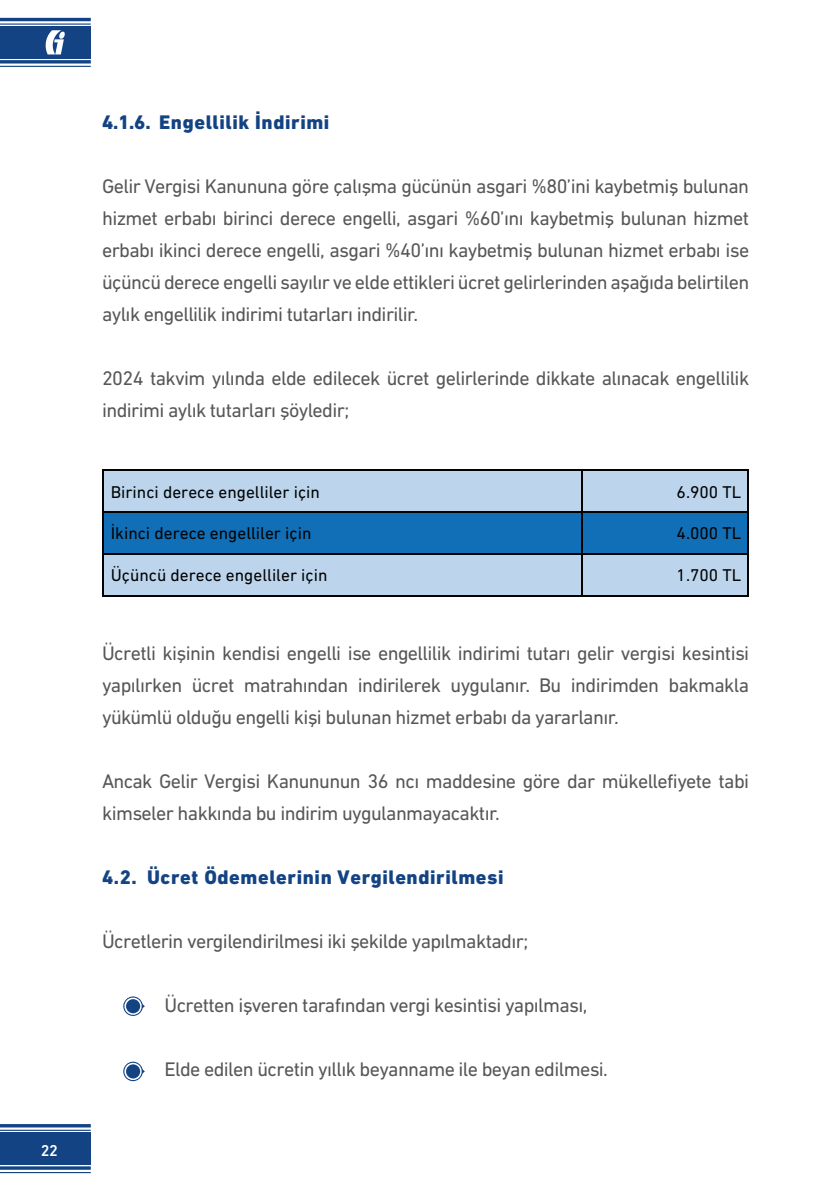
<style>
.page{position:relative;width:840px;height:1191px;background:#fff}
.page>*{position:absolute;margin:0;border:0;box-sizing:border-box;transform-origin:0 0}
.t1{font:20px/32px "DIN Next CYR";letter-spacing:-.03em;color:#575756;text-align:justify}
.t2{font:800 20px "DIN Next CYR";letter-spacing:.03em;color:#134383}
.t3{font:17.4px "DIN Next CYR";color:#010202}
.t4{font:500 16px "DIN Next CYR";color:#fff}
</style>
<div class="page">
<hr style="left:0;top:1124px;width:91px;height:3px;background:#134383">
<hr style="left:0;top:1129px;width:91px;height:1px;background:#134383">
<hr style="left:0;top:1166px;width:91px;height:3px;background:#134383">
<hr style="left:0;top:1172px;width:91px;height:1px;background:#134383">
<div style="left:0;top:1132px;width:91px;height:32px;background:#134383"></div>
<hr style="left:0;top:18px;width:91px;height:3px;background:#134383">
<hr style="left:0;top:23px;width:91px;height:2px;background:#134383">
<hr style="left:0;top:60px;width:91px;height:3px;background:#134383">
<hr style="left:0;top:66px;width:91px;height:1px;background:#134383">
<div style="left:0;top:26px;width:91px;height:33px;background:#134383"></div>
<svg style="left:46px;top:30px;width:19px;height:24px"></svg>
<div style="left:103px;top:469px;width:477px;height:42px;background:#bcd5ed"></div>
<div style="left:582px;top:469px;width:166px;height:42px;background:#bcd5ed"></div>
<hr style="left:103px;top:469px;width:477px;height:2px;background:#010202">
<hr style="left:582px;top:469px;width:164px;height:2px;background:#010202">
<hr style="left:102px;top:471px;width:1px;height:40px;background:#010202">
<hr style="left:580px;top:471px;width:2px;height:40px;background:#010202">
<hr style="left:746px;top:471px;width:2px;height:40px;background:#010202">
<div style="left:103px;top:512px;width:477px;height:41px;background:#116fb7"></div>
<div style="left:582px;top:512px;width:166px;height:41px;background:#116fb7"></div>
<hr style="left:103px;top:511px;width:477px;height:1px;background:#010202">
<hr style="left:582px;top:511px;width:164px;height:1px;background:#010202">
<hr style="left:102px;top:512px;width:1px;height:41px;background:#010202">
<hr style="left:580px;top:512px;width:2px;height:41px;background:#010202">
<hr style="left:746px;top:512px;width:2px;height:41px;background:#010202">
<div style="left:103px;top:553px;width:477px;height:42px;background:#bcd5ed"></div>
<div style="left:582px;top:553px;width:166px;height:42px;background:#bcd5ed"></div>
<hr style="left:103px;top:553px;width:477px;height:1px;background:#010202">
<hr style="left:582px;top:553px;width:164px;height:1px;background:#010202">
<hr style="left:102px;top:554px;width:1px;height:41px;background:#010202">
<hr style="left:103px;top:595px;width:477px;height:1px;background:#010202">
<hr style="left:580px;top:554px;width:2px;height:41px;background:#010202">
<hr style="left:582px;top:595px;width:164px;height:1px;background:#010202">
<hr style="left:746px;top:554px;width:2px;height:41px;background:#010202">
<svg style="left:123px;top:996px;width:22px;height:20px"></svg>
<svg style="left:123px;top:1061px;width:22px;height:20px"></svg>
<p class="t4" style="left:41px;top:1140px;width:18px">22</p>
<p class="t2" style="left:102px;top:110px;width:229px">4.1.6. Engellilik İndirimi</p>
<p class="t1" style="left:102px;top:170px;width:648px">Gelir Vergisi Kanununa göre çalışma gücünün asgari %80’ini kaybetmiş bulunan hizmet erbabı birinci derece engelli, asgari %60’ını kaybetmiş bulunan hizmet erbabı ikinci derece engelli, asgari %40’ını kaybetmiş bulunan hizmet erbabı ise üçüncü derece engelli sayılır ve elde ettikleri ücret gelirlerinden aşağıda belirtilen aylık engellilik indirimi tutarları indirilir.</p>
<p class="t1" style="left:102px;top:362px;width:648px">2024 takvim yılında elde edilecek ücret gelirlerinde dikkate alınacak engellilik indirimi aylık tutarları şöyledir;</p>
<p class="t3" style="left:111px;top:482px;width:211px">Birinci derece engelliler için</p>
<p class="t3" style="left:676px;top:482px;width:66px">6.900 TL</p>
<p class="t3" style="left:111px;top:523px;width:202px">İkinci derece engelliler için</p>
<p class="t3" style="left:676px;top:523px;width:66px">4.000 TL</p>
<p class="t3" style="left:111px;top:564px;width:218px">Üçüncü derece engelliler için</p>
<p class="t3" style="left:676px;top:564px;width:66px">1.700 TL</p>
<p class="t1" style="left:102px;top:637px;width:648px">Ücretli kişinin kendisi engelli ise engellilik indirimi tutarı gelir vergisi kesintisi yapılırken ücret matrahından indirilerek uygulanır. Bu indirimden bakmakla yükümlü olduğu engelli kişi bulunan hizmet erbabı da yararlanır.</p>
<p class="t1" style="left:102px;top:765px;width:648px">Ancak Gelir Vergisi Kanununun 36 ncı maddesine göre dar mükellefiyete tabi kimseler hakkında bu indirim uygulanmayacaktır.</p>
<p class="t2" style="left:102px;top:865px;width:403px">4.2. Ücret Ödemelerinin Vergilendirilmesi</p>
<p class="t1" style="left:102px;top:925px;width:427px">Ücretlerin vergilendirilmesi iki şekilde yapılmaktadır;</p>
<p class="t1" style="left:128px;top:989px;width:460px">• Ücretten işveren tarafından vergi kesintisi yapılması,</p>
<p class="t1" style="left:128px;top:1053px;width:481px">• Elde edilen ücretin yıllık beyanname ile beyan edilmesi.</p>
</div>
